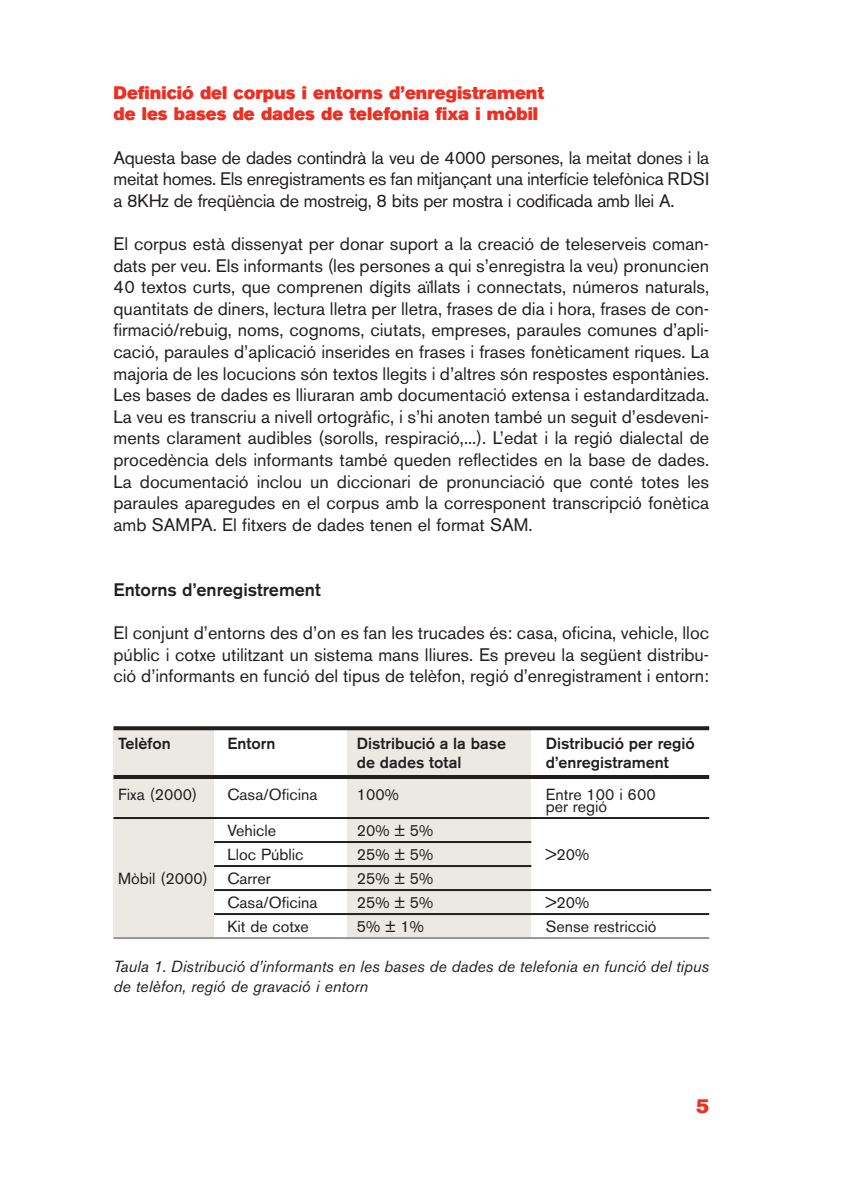
<style>
.page{position:relative;width:851px;height:1191px;background:#fff}
.page>*{position:absolute;margin:0;border:0;box-sizing:border-box;transform-origin:0 0}
.t1{font:20px "Akzidenz Grotesk BE Super";color:#ee2e22}
.t2{font:18px/21.6px "Akzidenz Grotesk BE";color:#231f20;text-align:justify}
.t3{font:18px/21.6px "Akzidenz Grotesk BE Super";color:#ee2e22}
.t4{font:500 18px "Akzidenz Grotesk BE";color:#231f20}
.t5{font:16px/12px "Akzidenz Grotesk BE";color:#231f20}
.t6{font:italic 16px/20px "Akzidenz Grotesk BE";color:#231f20}
.t7{font:500 16px "Akzidenz Grotesk BE";color:#231f20}
</style>
<div class="page">
<svg style="left:113px;top:726px;width:599px;height:213px"></svg>
<p class="t3" style="left:113px;top:83px;width:432px">Definició del corpus i entorns d’enregistrament de les bases de dades de telefonia fixa i mòbil</p>
<p class="t2" style="left:113px;top:148px;width:597px">Aquesta base de dades contindrà la veu de 4000 persones, la meitat dones i la meitat homes. Els enregistraments es fan mitjançant una interfície telefònica RDSI a 8KHz de freqüència de mostreig, 8 bits per mostra i codificada amb llei A.</p>
<p class="t2" style="left:113px;top:235px;width:597px">El corpus està dissenyat per donar suport a la creació de teleserveis coman&shy;dats per veu. Els informants (les persones a qui s’enregistra la veu) pronuncien 40 textos curts, que comprenen dígits aïllats i connectats, números naturals, quantitats de diners, lectura lletra per lletra, frases de dia i hora, frases de con&shy;firmació/rebuig, noms, cognoms, ciutats, empreses, paraules comunes d’apli&shy;cació, paraules d’aplicació inserides en frases i frases fonèticament riques. La majoria de les locucions són textos llegits i d’altres són respostes espontànies.<br>Les bases de dades es lliuraran amb documentació extensa i estandarditzada.<br>La veu es transcriu a nivell ortogràfic, i s’hi anoten també un seguit d’esdeveni&shy;ments clarament audibles (sorolls, respiració,...). L’edat i la regió dialectal de procedència dels informants també queden reflectides en la base de dades.<br>La documentació inclou un diccionari de pronunciació que conté totes les paraules aparegudes en el corpus amb la corresponent transcripció fonètica amb SAMPA. El fitxers de dades tenen el format SAM.</p>
<p class="t4" style="left:113px;top:583px;width:209px">Entorns d’enregistrement</p>
<p class="t2" style="left:113px;top:624px;width:597px">El conjunt d’entorns des d’on es fan les trucades és: casa, oficina, vehicle, lloc públic i cotxe utilitzant un sistema mans lliures. Es preveu la següent distribu&shy;ció d’informants en funció del tipus de telèfon, regió d’enregistrament i entorn:</p>
<p class="t7" style="left:118px;top:737px;width:54px">Telèfon</p>
<p class="t7" style="left:227px;top:737px;width:49px">Entorn</p>
<p class="t7" style="left:356px;top:737px;width:151px">Distribució a la base</p>
<p class="t7" style="left:545px;top:737px;width:150px">Distribució per regió</p>
<p class="t7" style="left:356px;top:756px;width:106px">de dades total</p>
<p class="t7" style="left:545px;top:756px;width:124px">d’enregistrament</p>
<p class="t5" style="left:118px;top:790px;width:80px">Fixa (2000)</p>
<p class="t5" style="left:227px;top:790px;width:91px">Casa/Oficina</p>
<p class="t5" style="left:356px;top:790px;width:44px">100%</p>
<p class="t5" style="left:545px;top:790px;width:111px">Entre 100 i 600 per regió</p>
<p class="t5" style="left:227px;top:826px;width:50px">Vehicle</p>
<p class="t5" style="left:356px;top:826px;width:78px">20% ± 5%</p>
<p class="t5" style="left:227px;top:850px;width:77px">Lloc Públic</p>
<p class="t5" style="left:356px;top:850px;width:78px">25% ± 5%</p>
<p class="t5" style="left:545px;top:850px;width:45px">&gt;20%</p>
<p class="t5" style="left:227px;top:874px;width:45px">Carrer</p>
<p class="t5" style="left:356px;top:874px;width:78px">25% ± 5%</p>
<p class="t5" style="left:227px;top:898px;width:91px">Casa/Oficina</p>
<p class="t5" style="left:356px;top:898px;width:78px">25% ± 5%</p>
<p class="t5" style="left:545px;top:898px;width:45px">&gt;20%</p>
<p class="t5" style="left:227px;top:922px;width:83px">Kit de cotxe</p>
<p class="t5" style="left:356px;top:922px;width:69px">5% ± 1%</p>
<p class="t5" style="left:545px;top:922px;width:112px">Sense restricció</p>
<p class="t6" style="left:113px;top:958px;width:597px">Taula 1. Distribució d’informants en les bases de dades de telefonia en funció del tipus de telèfon, regió de gravació i entorn</p>
<p class="t5" style="left:118px;top:874px;width:91px">Mòbil (2000)</p>
<p class="t1" style="left:696px;top:1098px;width:14px">5</p>
</div>
